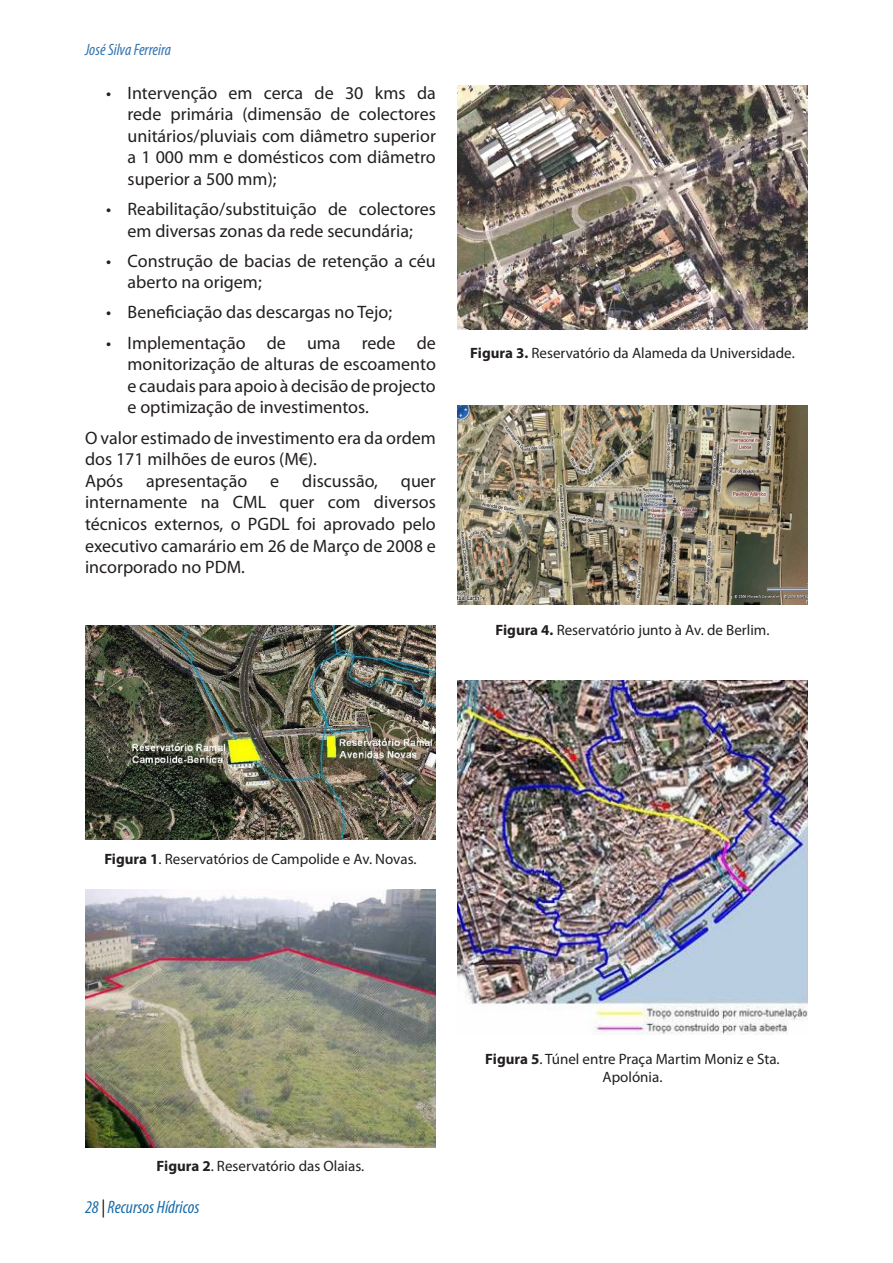
<style>
.page{position:relative;width:893px;height:1263px;background:#fff}
.page>*{position:absolute;margin:0;border:0;box-sizing:border-box;transform-origin:0 0}
.Corpo_texto{font:18px/21.6px "Myriad Pro";color:#231f20;text-align:justify}
.t1{font:italic condensed 18px "Myriad Pro";color:#1a6ca9}
.t2{font:italic condensed 16.5px "Myriad Pro";color:#3575b0}
.Legenda_figura{font:15px/18px "Myriad Pro";color:#231f20;text-align:center}
.s1{font-weight:700}
.s2{color:#000}
</style>
<div class="page">
<img style="left:85px;top:626px;width:351px;height:213px">
<img style="left:85px;top:890px;width:351px;height:257px">
<img style="left:457px;top:85px;width:351px;height:244px">
<img style="left:457px;top:405px;width:351px;height:200px">
<img style="left:457px;top:680px;width:351px;height:354px">
<p class="t2" style="left:85px;top:39px;width:87px">José Silva Ferreira</p>
<p class="Corpo_texto" style="left:128px;top:81px;width:310px;text-indent:-21px">• Intervenção em cerca de 30 kms da rede primária (dimensão de colectores unitários/pluviais com diâmetro superior a 1 000 mm e domésticos com diâmetro superior a 500 mm);</p>
<p class="Corpo_texto" style="left:106px;top:198px;width:331px;text-align:center">• Reabilitação/substituição de colectores em diversas zonas da rede secundária;</p>
<p class="Corpo_texto" style="left:128px;top:250px;width:310px;text-indent:-21px">• Construção de bacias de retenção a céu aberto na origem;</p>
<p class="Corpo_texto" style="left:106px;top:301px;width:287px">• Beneficiação das descargas no Tejo;</p>
<p class="Corpo_texto" style="left:128px;top:331px;width:310px;text-indent:-21px">• Implementação de uma rede de monitorização de alturas de escoamento e caudais para apoio à decisão de projecto e optimização de investimentos.</p>
<p class="Corpo_texto" style="left:85px;top:426px;width:352px">O valor estimado de investimento era da ordem dos 171 milhões de euros (M€).</p>
<p class="Corpo_texto" style="left:85px;top:470px;width:40px">Após</p>
<p class="Corpo_texto" style="left:146px;top:470px;width:102px">apresentação</p>
<p class="Corpo_texto" style="left:270px;top:470px;width:11px">e</p>
<p class="Corpo_texto" style="left:302px;top:470px;width:77px">discussão,</p>
<p class="Corpo_texto" style="left:85px;top:470px;width:352px;text-indent:316px">quer internamente na CML quer com diversos técnicos externos, o PGDL foi aprovado pelo executivo camarário em 26 de Março de 2008 e incorporado no PDM.</p>
<p class="Legenda_figura" style="left:470px;top:344px;width:326px"><span class="s1">Figura 3.</span> Reservatório da Alameda da Universidade.</p>
<p class="Legenda_figura" style="left:495px;top:621px;width:275px"><span class="s1">Figura 4.</span> Reservatório junto à Av. de Berlim.</p>
<p class="Legenda_figura" style="left:104px;top:850px;width:314px"><span class="s1">Figura 1</span>. Reservatórios de Campolide e Av. Novas.</p>
<p class="Legenda_figura" style="left:157px;top:1156px;width:209px"><span class="s1">Figura 2</span>. Reservatório das Olaias.</p>
<p class="t1" style="left:85px;top:1196px;width:116px">28 <span class="s2">|</span> Recursos Hídricos</p>
<p class="Legenda_figura" style="left:485px;top:1049px;width:296px"><span class="s1">Figura 5</span>. Túnel entre Praça Martim Moniz e Sta.<br>Apolónia.</p>
</div>
